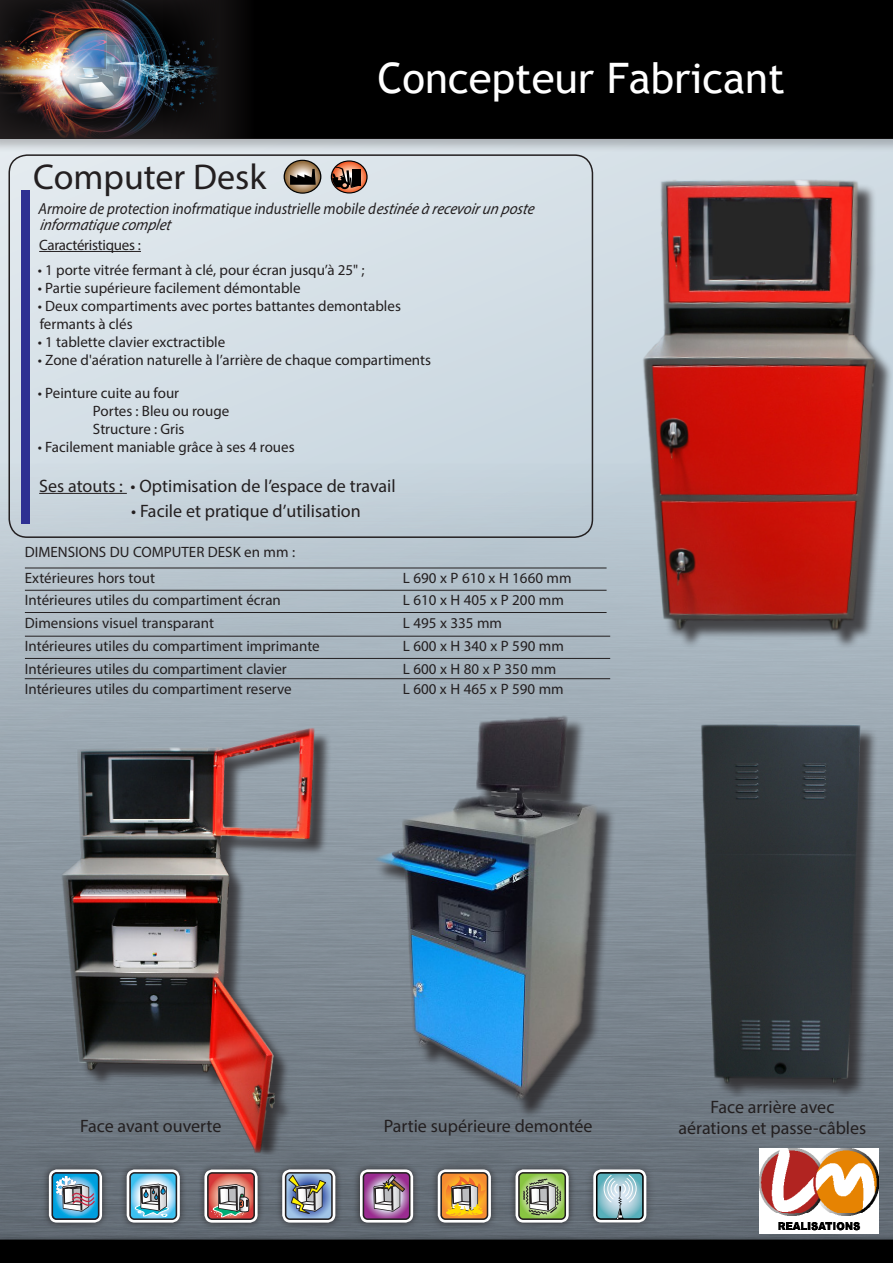
<style>
.page{position:relative;width:893px;height:1263px;background:#fff}
.page>*{position:absolute;margin:0;border:0;box-sizing:border-box;transform-origin:0 0}
.t1{font:42px "Myriad Pro";color:#fff}
.t2{font:42px "Trebuchet MS";color:#fff}
.t3{font:36px "Myriad Pro";color:#231f20}
.t4{font:18px/21.6px "Myriad Pro";color:#231f20;text-align:center}
.Normal_e{font:italic 16.05px/16.5px "Myriad Pro";color:#231f20;scale:.93 1}
.Normal_e-2{font:15px/18px "Myriad Pro";color:#231f20}
.Normal_e-3{font:15px "Myriad Pro";letter-spacing:-.02em;color:#231f20}
</style>
<div class="page">
<div style="left:0;top:0;width:893px;height:1240px;background:#d5e0e7"></div>
<img style="left:0;top:463px;width:893px;height:770px">
<div style="left:0;top:0;width:893px;height:153px;background:#231f20;opacity:.25"></div>
<div style="left:0;top:1233px;width:893px;height:30px;background:#231f20;opacity:.25"></div>
<img style="left:0;top:0;width:219px;height:139px">
<div style="left:0;top:1239px;width:893px;height:24px;background:#000"></div>
<svg style="left:149px;top:0;width:744px;height:138px;background:#020203"></svg>
<div style="left:42px;top:1162px;width:67px;height:67px;background:#231f20;opacity:.75"></div>
<div style="left:49px;top:1169px;width:53px;height:53px;background:#fff;border-radius:8px"></div>
<svg style="left:51px;top:1171px;width:49px;height:50px;background:#669cb9"></svg>
<div style="left:119px;top:1162px;width:68px;height:67px;background:#231f20;opacity:.75"></div>
<div style="left:127px;top:1169px;width:53px;height:53px;background:#fff;border-radius:8px"></div>
<svg style="left:127px;top:1171px;width:51px;height:50px;background:#86b2c3"></svg>
<div style="left:275px;top:1162px;width:67px;height:67px;background:#231f20;opacity:.75"></div>
<div style="left:282px;top:1169px;width:53px;height:53px;background:#fff;border-radius:8px"></div>
<svg style="left:284px;top:1171px;width:49px;height:50px;background:#8a98a2"></svg>
<div style="left:353px;top:1162px;width:67px;height:67px;background:#231f20;opacity:.75"></div>
<div style="left:360px;top:1169px;width:53px;height:53px;background:#fff;border-radius:8px"></div>
<svg style="left:362px;top:1171px;width:49px;height:50px;background:#9c7397"></svg>
<div style="left:430px;top:1162px;width:68px;height:67px;background:#231f20;opacity:.75"></div>
<div style="left:438px;top:1169px;width:53px;height:53px;background:#fff;border-radius:8px"></div>
<svg style="left:440px;top:1171px;width:49px;height:50px;background:#cb9854"></svg>
<div style="left:508px;top:1162px;width:68px;height:67px;background:#231f20;opacity:.75"></div>
<div style="left:515px;top:1169px;width:54px;height:53px;background:#fff;border-radius:8px"></div>
<svg style="left:517px;top:1171px;width:50px;height:50px;background:#93a877"></svg>
<div style="left:584px;top:1160px;width:72px;height:72px;background:#231f20;opacity:.5"></div>
<div style="left:593px;top:1169px;width:53px;height:53px;background:#fff;border-radius:8px"></div>
<svg style="left:595px;top:1171px;width:49px;height:49px;background:#8db3bb"></svg>
<div style="left:197px;top:1162px;width:68px;height:67px;background:#231f20;opacity:.75"></div>
<div style="left:204px;top:1169px;width:54px;height:54px;background:#fff;border-radius:8px"></div>
<svg style="left:204px;top:1171px;width:52px;height:50px"></svg>
<img style="left:759px;top:1148px;width:119px;height:85px">
<div style="left:9px;top:154px;width:584px;height:384px;border:2px solid #231f20;border-radius:18px"></div>
<div style="left:21px;top:190px;width:9px;height:334px;background:#2e3092"></div>
<hr style="left:39px;top:251px;width:102px;height:1px;background:#231f20">
<hr style="left:39px;top:493px;width:88px;height:1px;background:#231f20">
<div style="left:284px;top:160px;width:37px;height:34px;border:1px solid #000;border-radius:50%"></div>
<svg style="left:284px;top:160px;width:37px;height:33px"></svg>
<div style="left:331px;top:160px;width:37px;height:34px;border:1px solid #000;border-radius:50%"></div>
<svg style="left:331px;top:161px;width:36px;height:32px"></svg>
<hr style="left:25px;top:568px;width:582px;height:1px;background:#231f20">
<hr style="left:25px;top:590px;width:582px;height:1px;background:#231f20">
<hr style="left:25px;top:612px;width:582px;height:1px;background:#231f20">
<div style="left:646px;top:182px;width:247px;height:467px;background:#231f20;opacity:.75"></div>
<img style="left:632px;top:179px;width:259px;height:463px">
<div style="left:64px;top:730px;width:268px;height:424px;background:#231f20;opacity:.75"></div>
<img style="left:60px;top:725px;width:256px;height:429px">
<div style="left:376px;top:717px;width:240px;height:403px;background:#231f20;opacity:.75"></div>
<img style="left:373px;top:715px;width:225px;height:386px">
<div style="left:703px;top:727px;width:175px;height:370px;background:#231f20;opacity:.75"></div>
<img style="left:698px;top:722px;width:164px;height:364px">
<hr style="left:25px;top:636px;width:585px;height:1px;background:#231f20">
<hr style="left:25px;top:658px;width:585px;height:1px;background:#231f20">
<hr style="left:25px;top:678px;width:585px;height:1px;background:#231f20">
<p class="t3" style="left:33px;top:155px;width:235px">Computer Desk</p>
<h1 class="t1" style="left:349px;top:47px;width:378px">Concepteur Fabricant</h1>
<p class="t2" style="left:377px;top:53px;width:409px">Concepteur Fabricant</p>
<p class="Normal_e" style="left:38px;top:200px;width:538px">Armoire de protection inofrmatique industrielle mobile destinée à recevoirun poste informatique complet</p>
<p class="Normal_e-3" style="left:39px;top:236px;width:103px">Caractéristiques :</p>
<p class="Normal_e-2" style="left:38px;top:261px;width:328px">• 1 porte vitrée fermant à clé, pour écran jusqu’à 25" ;</p>
<p class="Normal_e-2" style="left:38px;top:279px;width:264px">• Partie supérieure facilement démontable</p>
<p class="Normal_e-2" style="left:38px;top:297px;width:365px">• Deux compartiments avec portes battantes demontables fermants à clés</p>
<p class="Normal_e-2" style="left:38px;top:333px;width:189px">• 1 tablette clavier exctractible</p>
<p class="Normal_e-2" style="left:38px;top:351px;width:395px">• Zone d'aération naturelle à l’arrière de chaque compartiments</p>
<p class="Normal_e-2" style="left:38px;top:384px;width:143px">• Peinture cuite au four</p>
<p class="Normal_e-2" style="left:93px;top:402px;width:138px">Portes : Bleu ou rouge</p>
<p class="Normal_e-2" style="left:93px;top:420px;width:93px">Structure : Gris</p>
<p class="Normal_e-2" style="left:38px;top:438px;width:258px">• Facilement maniable grâce à ses 4 roues</p>
<p class="t4" style="left:39px;top:474px;width:358px">Ses atouts : • Optimisation de l’espace de travail</p>
<p class="t4" style="left:131px;top:500px;width:231px">• Facile et pratique d’utilisation</p>
<p class="Normal_e-2" style="left:25px;top:542px;width:272px">DIMENSIONS DU COMPUTER DESK en mm :</p>
<p class="Normal_e-2" style="left:25px;top:569px;width:132px">Extérieures hors tout</p>
<p class="Normal_e-2" style="left:403px;top:569px;width:170px">L 690 x P 610 x H 1660 mm</p>
<p class="Normal_e-2" style="left:25px;top:591px;width:258px">Intérieures utiles du compartiment écran</p>
<p class="Normal_e-2" style="left:403px;top:591px;width:162px">L 610 x H 405 x P 200 mm</p>
<p class="Normal_e-2" style="left:25px;top:613px;width:191px">Dimensions visuel transparant</p>
<p class="Normal_e-2" style="left:403px;top:613px;width:101px">L 495 x 335 mm</p>
<p class="Normal_e-2" style="left:25px;top:637px;width:296px">Intérieures utiles du compartiment imprimante</p>
<p class="Normal_e-2" style="left:403px;top:637px;width:162px">L 600 x H 340 x P 590 mm</p>
<p class="Normal_e-2" style="left:25px;top:659px;width:263px">Intérieures utiles du compartiment clavier</p>
<p class="Normal_e-2" style="left:403px;top:659px;width:155px">L 600 x H 80 x P 350 mm</p>
<p class="Normal_e-2" style="left:25px;top:679px;width:269px">Intérieures utiles du compartiment reserve</p>
<p class="Normal_e-2" style="left:403px;top:679px;width:162px">L 600 x H 465 x P 590 mm</p>
<p class="t4" style="left:80px;top:1114px;width:143px">Face avant ouverte</p>
<p class="t4" style="left:384px;top:1114px;width:210px">Partie supérieure demontée</p>
<p class="t4" style="left:678px;top:1095px;width:189px">Face arrière avec aérations et passe-câbles</p>
</div>
